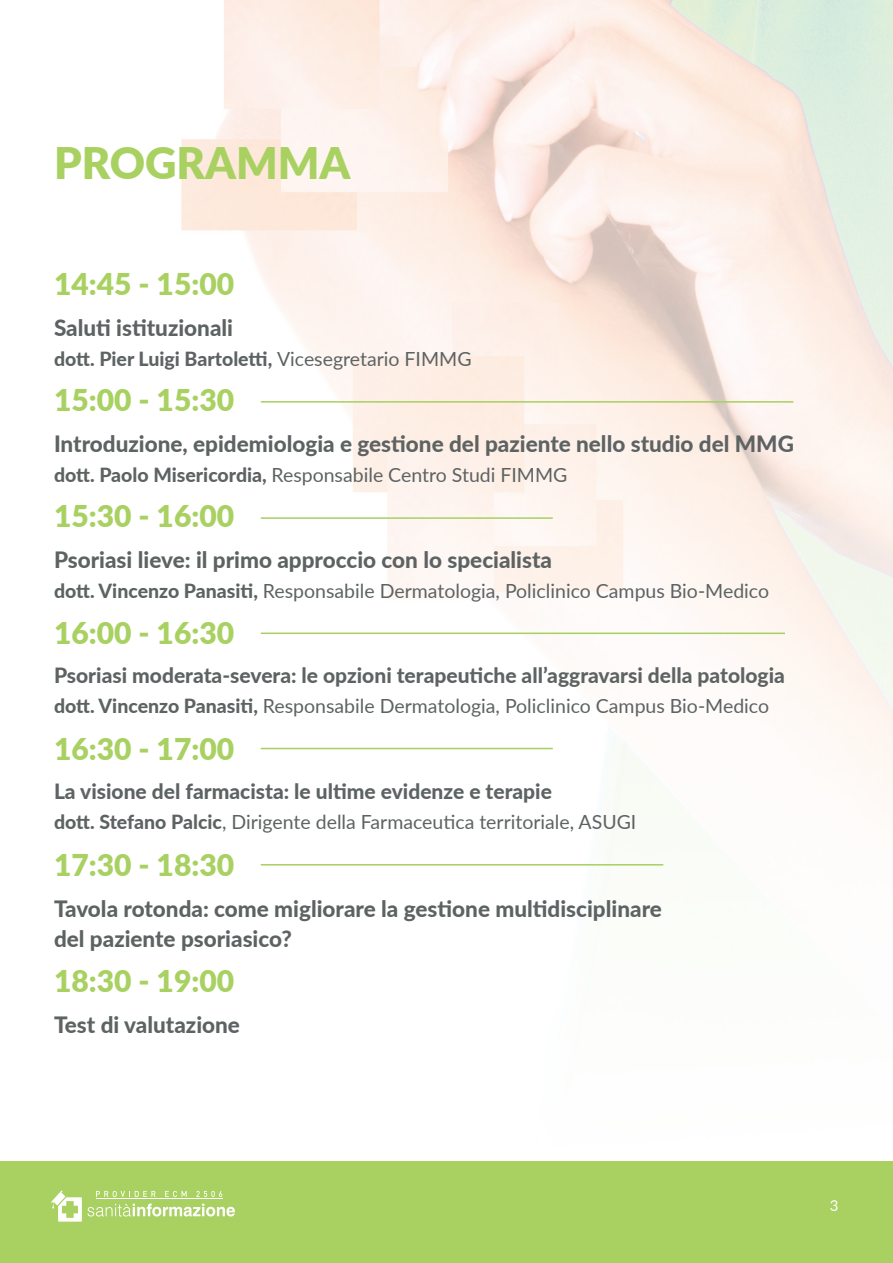
<style>
.page{position:relative;width:893px;height:1263px;background:#fff}
.page>*{position:absolute;margin:0;border:0;box-sizing:border-box;transform-origin:0 0}
.TITLE_WHITE{font:900 43.5px "Lato";color:#a8d161}
.ORA{font:900 30px "Lato";color:#a8d161}
.VOCI_PROGRAMMA{font:800 22.5px "Lato";color:#5d6263}
.VOCI_PROGRAMMA-2{font:800 21px "Lato";color:#5d6263}
.VOCI_PROGRAMMA-3{font:19.5px "Lato";color:#5d6263}
.VOCI_PROGRAMMA-4{font:800 19.5px "Lato";color:#5d6263}
.t1{font:15px "Lato";color:#fff}
.s1{font-weight:400}
.s2{font-weight:800}
</style>
<div class="page">
<div style="left:0;top:1161px;width:893px;height:102px;background:#a8d161"></div>
<svg style="left:51px;top:1190px;width:184px;height:31px"></svg>
<img style="left:181px;top:0;width:712px;height:866px">
<hr style="left:261px;top:401px;width:532px;height:2px;background:#a8cf61">
<hr style="left:261px;top:517px;width:292px;height:2px;background:#a8cf61">
<hr style="left:261px;top:632px;width:524px;height:2px;background:#a8cf61">
<hr style="left:261px;top:748px;width:292px;height:1px;background:#a8cf61">
<hr style="left:261px;top:864px;width:402px;height:1px;background:#a8cf61">
<p class="TITLE_WHITE" style="left:54px;top:131px;width:298px">PROGRAMMA</p>
<p class="ORA" style="left:54px;top:261px;width:182px">14:45 - 15:00</p>
<p class="VOCI_PROGRAMMA" style="left:54px;top:311px;width:181px">Saluti istituzionali</p>
<p class="VOCI_PROGRAMMA-4" style="left:54px;top:344px;width:419px">dott. Pier Luigi Bartoletti, <span class="s1">Vicesegretario FIMMG</span></p>
<p class="ORA" style="left:54px;top:378px;width:182px">15:00 - 15:30</p>
<p class="VOCI_PROGRAMMA" style="left:54px;top:427px;width:741px">Introduzione, epidemiologia e gestione del paziente nello studio del MMG</p>
<p class="VOCI_PROGRAMMA-3" style="left:54px;top:461px;width:515px"><span class="s2">dott. Paolo Misericordia,</span> Responsabile Centro Studi FIMMG</p>
<p class="ORA" style="left:54px;top:494px;width:182px">15:30 - 16:00</p>
<p class="VOCI_PROGRAMMA" style="left:54px;top:543px;width:500px">Psoriasi lieve: il primo approccio con lo specialista</p>
<p class="VOCI_PROGRAMMA-3" style="left:54px;top:577px;width:717px"><span class="s2">dott. Vincenzo Panasiti,</span> Responsabile Dermatologia, Policlinico Campus Bio-Medico</p>
<p class="ORA" style="left:54px;top:610px;width:182px">16:00 - 16:30</p>
<p class="VOCI_PROGRAMMA-2" style="left:54px;top:660px;width:732px">Psoriasi moderata-severa: le opzioni terapeutiche all’aggravarsi della patologia</p>
<p class="VOCI_PROGRAMMA-3" style="left:54px;top:692px;width:717px"><span class="s2">dott. Vincenzo Panasiti,</span> Responsabile Dermatologia, Policlinico Campus Bio-Medico</p>
<p class="ORA" style="left:54px;top:726px;width:182px">16:30 - 17:00</p>
<p class="VOCI_PROGRAMMA-2" style="left:54px;top:776px;width:499px">La visione del farmacista: le ultime evidenze e terapie</p>
<p class="VOCI_PROGRAMMA-3" style="left:54px;top:808px;width:584px"><span class="s2">dott. Stefano Palcic</span>, Dirigente della Farmaceutica territoriale, ASUGI</p>
<p class="ORA" style="left:54px;top:842px;width:182px">17:30 - 18:30</p>
<p class="VOCI_PROGRAMMA" style="left:54px;top:892px;width:609px">Tavola rotonda: come migliorare la gestione multidisciplinare</p>
<p class="VOCI_PROGRAMMA" style="left:54px;top:922px;width:239px">del paziente psoriasico?</p>
<p class="ORA" style="left:54px;top:959px;width:182px">18:30 - 19:00</p>
<p class="VOCI_PROGRAMMA" style="left:54px;top:1008px;width:187px">Test di valutazione</p>
<p class="t1" style="left:830px;top:1194px;width:10px">3</p>
</div>
